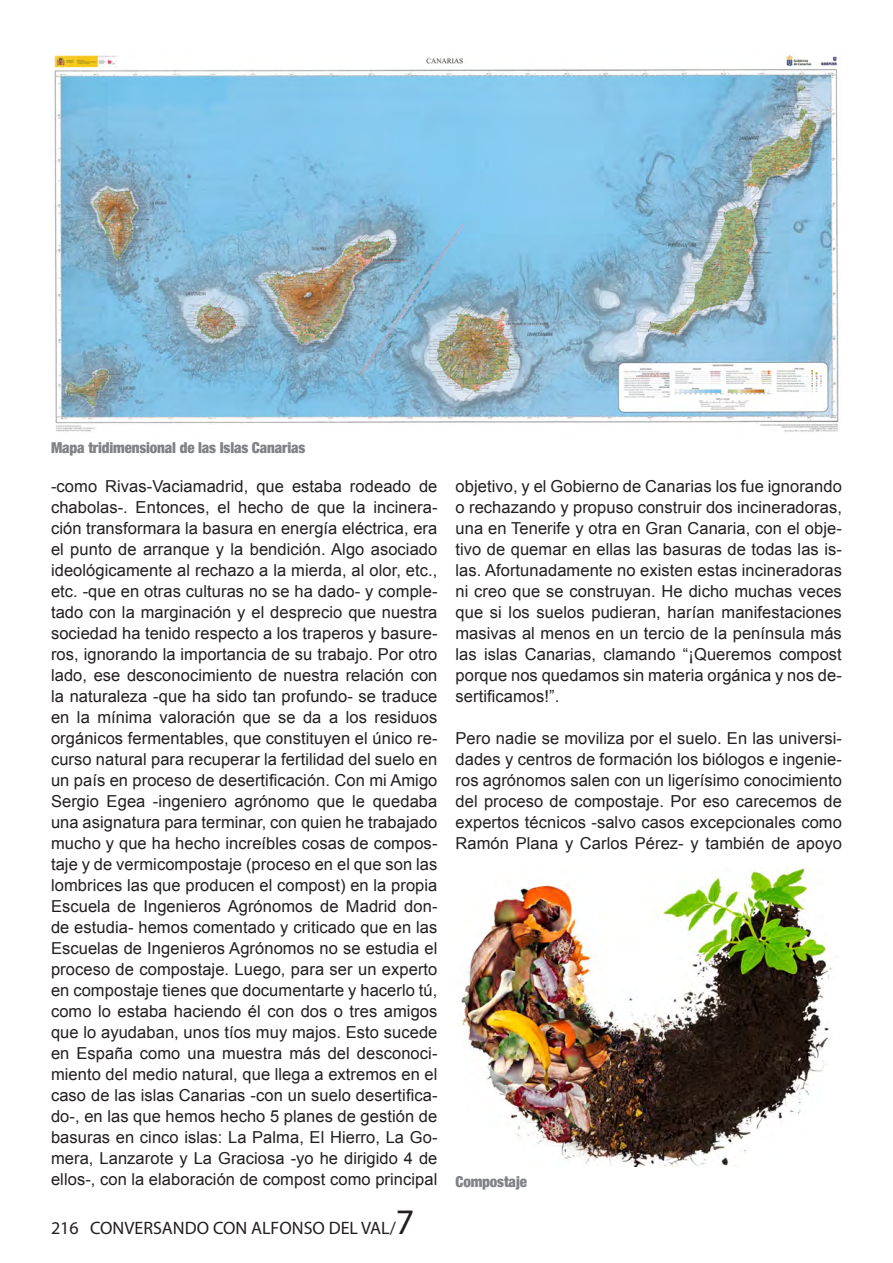
<style>
.page{position:relative;width:893px;height:1263px;background:#fff}
.page>*{position:absolute;margin:0;border:0;box-sizing:border-box;transform-origin:0 0}
.t1{font:18px "Myriad Pro";color:#231f20}
.No_Spacing{font:16.5px/21px "Arial";letter-spacing:.005em;color:#231f20;text-align:justify}
.t2{font:900 condensed 15px "Helvetica Neue";letter-spacing:-.01em;color:#808285}
.s1{font-size:36px}
</style>
<div class="page">
<img style="left:54px;top:54px;width:785px;height:378px">
<img style="left:461px;top:868px;width:371px;height:298px">
<p class="t2" style="left:51px;top:435px;width:256px">Mapa tridimensional de las Islas Canarias</p>
<p class="No_Spacing" style="left:51px;top:476px;width:388px">-como Rivas-Vaciamadrid, que estaba rodeado de chabolas-. Entonces, el hecho de que la incinera&shy;ción transformara la basura en energía eléctrica, era el punto de arranque y la bendición. Algo asociado ideológicamente al rechazo a la mierda, al olor, etc., etc. -que en otras culturas no se ha dado- y comple&shy;tado con la marginación y el desprecio que nuestra sociedad ha tenido respecto a los traperos y basure&shy;ros, ignorando la importancia de su trabajo. Por otro lado, ese desconocimiento de nuestra relación con la naturaleza -que ha sido tan profundo- se traduce en la mínima valoración que se da a los residuos orgánicos fermentables, que constituyen el único re&shy;curso natural para recuperar la fertilidad del suelo en un país en proceso de desertificación. Con mi Amigo Sergio Egea -ingeniero agrónomo que le quedaba una asignatura para terminar, con quien he trabajado mucho y que ha hecho increíbles cosas de compos&shy;taje y de vermicompostaje (proceso en el que son las lombrices las que producen el compost) en la propia Escuela de Ingenieros Agrónomos de Madrid don&shy;de estudia- hemos comentado y criticado que en las Escuelas de Ingenieros Agrónomos no se estudia el proceso de compostaje. Luego, para ser un experto en compostaje tienes que documentarte y hacerlo tú, como lo estaba haciendo él con dos o tres amigos que lo ayudaban, unos tíos muy majos. Esto sucede en España como una muestra más del desconoci&shy;miento del medio natural, que llega a extremos en el caso de las islas Canarias -con un suelo desertifica&shy;do-, en las que hemos hecho 5 planes de gestión de basuras en cinco islas: La Palma, El Hierro, La Go&shy;mera, Lanzarote y La Graciosa -yo he dirigido 4 de ellos-, con la elaboración de compost como principal</p>
<p class="No_Spacing" style="left:455px;top:476px;width:388px">objetivo, y el Gobierno de Canarias los fue ignorando o rechazando y propuso construir dos incineradoras, una en Tenerife y otra en Gran Canaria, con el obje&shy;tivo de quemar en ellas las basuras de todas las is&shy;las. Afortunadamente no existen estas incineradoras ni creo que se construyan. He dicho muchas veces que si los suelos pudieran, harían manifestaciones masivas al menos en un tercio de la península más las islas Canarias, clamando “¡Queremos compost porque nos quedamos sin materia orgánica y nos de&shy;sertificamos!”.</p>
<p class="No_Spacing" style="left:455px;top:728px;width:388px">Pero nadie se moviliza por el suelo. En las universi&shy;dades y centros de formación los biólogos e ingenie&shy;ros agrónomos salen con un ligerísimo conocimiento del proceso de compostaje. Por eso carecemos de expertos técnicos -salvo casos excepcionales como Ramón Plana y Carlos Pérez- y también de apoyo</p>
<p class="t2" style="left:455px;top:1169px;width:73px">Compostaje</p>
<p class="t1" style="left:51px;top:1217px;width:365px">216 CONVERSANDO CON ALFONSO DEL VAL/<span class="s1">7</span></p>
</div>
